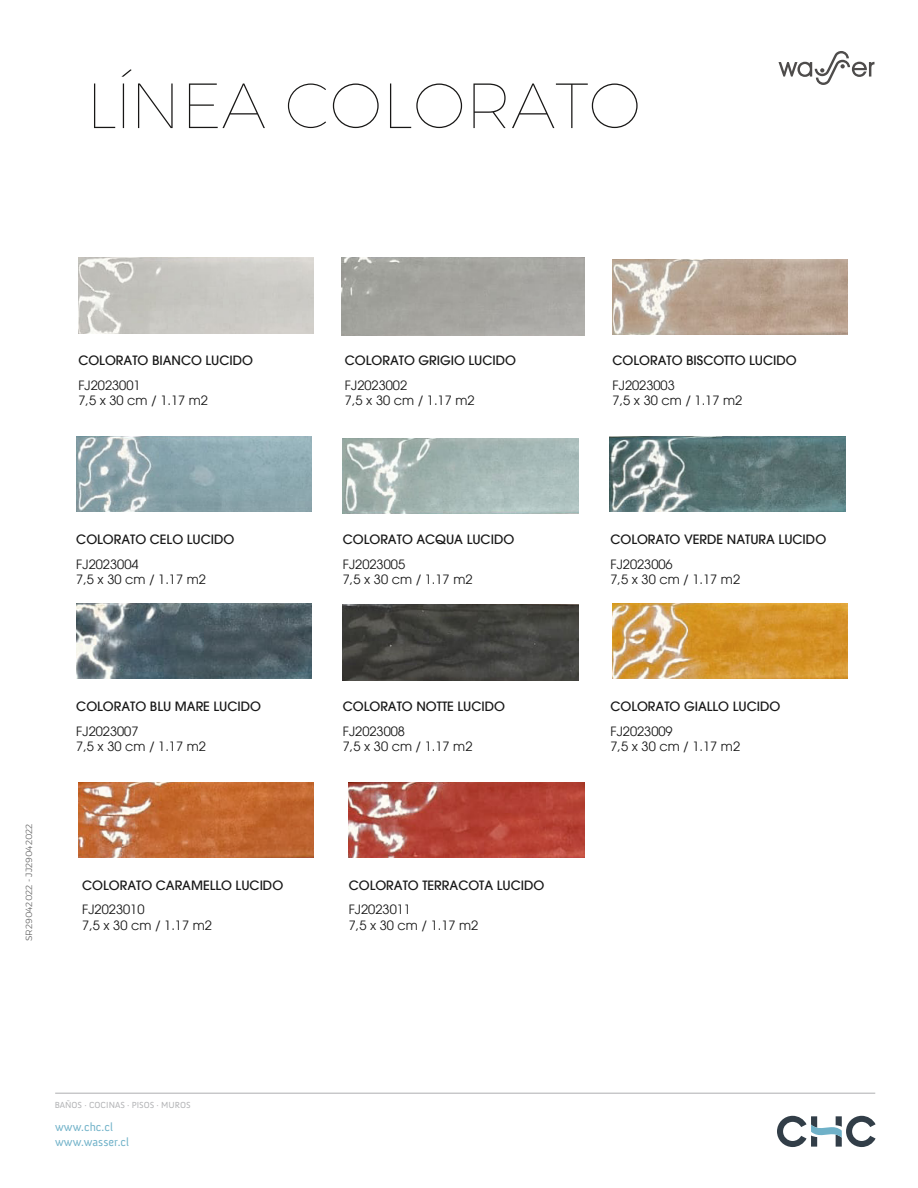
<style>
.page{position:relative;width:918px;height:1188px;background:#fff}
.page>*{position:absolute;margin:0;border:0;box-sizing:border-box;transform-origin:0 0}
.t1{font:100 63.75px "Montserrat";color:#181716}
.t2{font:12.9px/15.5px "Avant Garde LT";color:#181818}
.t3{font:500 12.9px "Avant Garde LT";color:#181818}
.t4{font:12px/14.4px "Anivers";color:#6fb1c8}
.t5{font:9px "Anivers";color:#b1b2b4}
.t6{font:300 9px "Montserrat";color:#606060}
</style>
<div class="page">
<img style="left:78px;top:258px;width:236px;height:75px">
<img style="left:613px;top:259px;width:235px;height:75px">
<img style="left:76px;top:437px;width:236px;height:75px">
<img style="left:343px;top:438px;width:235px;height:75px">
<img style="left:610px;top:437px;width:235px;height:75px">
<img style="left:76px;top:603px;width:236px;height:75px">
<img style="left:341px;top:258px;width:243px;height:78px">
<img style="left:343px;top:605px;width:235px;height:75px">
<img style="left:613px;top:603px;width:235px;height:75px">
<img style="left:78px;top:782px;width:236px;height:76px">
<img style="left:349px;top:782px;width:235px;height:76px">
<hr style="left:55px;top:1093px;width:820px;height:1px;background:#b1b2b4">
<svg style="left:777px;top:1116px;width:99px;height:31px"></svg>
<svg style="left:778px;top:51px;width:97px;height:34px"></svg>
<h1 class="t1" style="left:86px;top:67px;width:556px">LÍNEA COLORATO</h1>
<p class="t3" style="left:78px;top:353px;width:176px">COLORATO BIANCO LUCIDO</p>
<p class="t2" style="left:78px;top:377px;width:131px">FJ2023001<br>7,5 x 30 cm / 1.17 m2</p>
<p class="t3" style="left:76px;top:531px;width:160px">COLORATO CELO LUCIDO</p>
<p class="t2" style="left:76px;top:556px;width:131px">FJ2023004<br>7,5 x 30 cm / 1.17 m2</p>
<p class="t6" style="left:22px;top:941px;width:119px;rotate:-90deg">SR29042022 - JJ29042022</p>
<p class="t3" style="left:76px;top:698px;width:186px">COLORATO BLU MARE LUCIDO</p>
<p class="t2" style="left:76px;top:723px;width:131px">FJ2023007<br>7,5 x 30 cm / 1.17 m2</p>
<p class="t3" style="left:82px;top:877px;width:203px">COLORATO CARAMELLO LUCIDO</p>
<p class="t2" style="left:82px;top:902px;width:131px">FJ2023010<br>7,5 x 30 cm / 1.17 m2</p>
<p class="t3" style="left:345px;top:353px;width:173px">COLORATO GRIGIO LUCIDO</p>
<p class="t2" style="left:345px;top:377px;width:131px">FJ2023002<br>7,5 x 30 cm / 1.17 m2</p>
<p class="t3" style="left:343px;top:531px;width:173px">COLORATO ACQUA LUCIDO</p>
<p class="t2" style="left:343px;top:556px;width:131px">FJ2023005<br>7,5 x 30 cm / 1.17 m2</p>
<p class="t3" style="left:343px;top:698px;width:164px">COLORATO NOTTE LUCIDO</p>
<p class="t2" style="left:343px;top:723px;width:131px">FJ2023008<br>7,5 x 30 cm / 1.17 m2</p>
<p class="t3" style="left:349px;top:877px;width:197px">COLORATO TERRACOTA LUCIDO</p>
<p class="t2" style="left:349px;top:902px;width:131px">FJ2023011<br>7,5 x 30 cm / 1.17 m2</p>
<p class="t5" style="left:55px;top:1100px;width:137px">BAÑOS · COCINAS · PISOS · MUROS</p>
<p class="t4" style="left:55px;top:1120px;width:75px">www.chc.cl www.wasser.cl</p>
<p class="t3" style="left:613px;top:353px;width:186px">COLORATO BISCOTTO LUCIDO</p>
<p class="t2" style="left:613px;top:377px;width:131px">FJ2023003<br>7,5 x 30 cm / 1.17 m2</p>
<p class="t3" style="left:610px;top:531px;width:217px">COLORATO VERDE NATURA LUCIDO</p>
<p class="t2" style="left:610px;top:556px;width:131px">FJ2023006<br>7,5 x 30 cm / 1.17 m2</p>
<p class="t3" style="left:610px;top:698px;width:171px">COLORATO GIALLO LUCIDO</p>
<p class="t2" style="left:610px;top:723px;width:131px">FJ2023009<br>7,5 x 30 cm / 1.17 m2</p>
</div>
